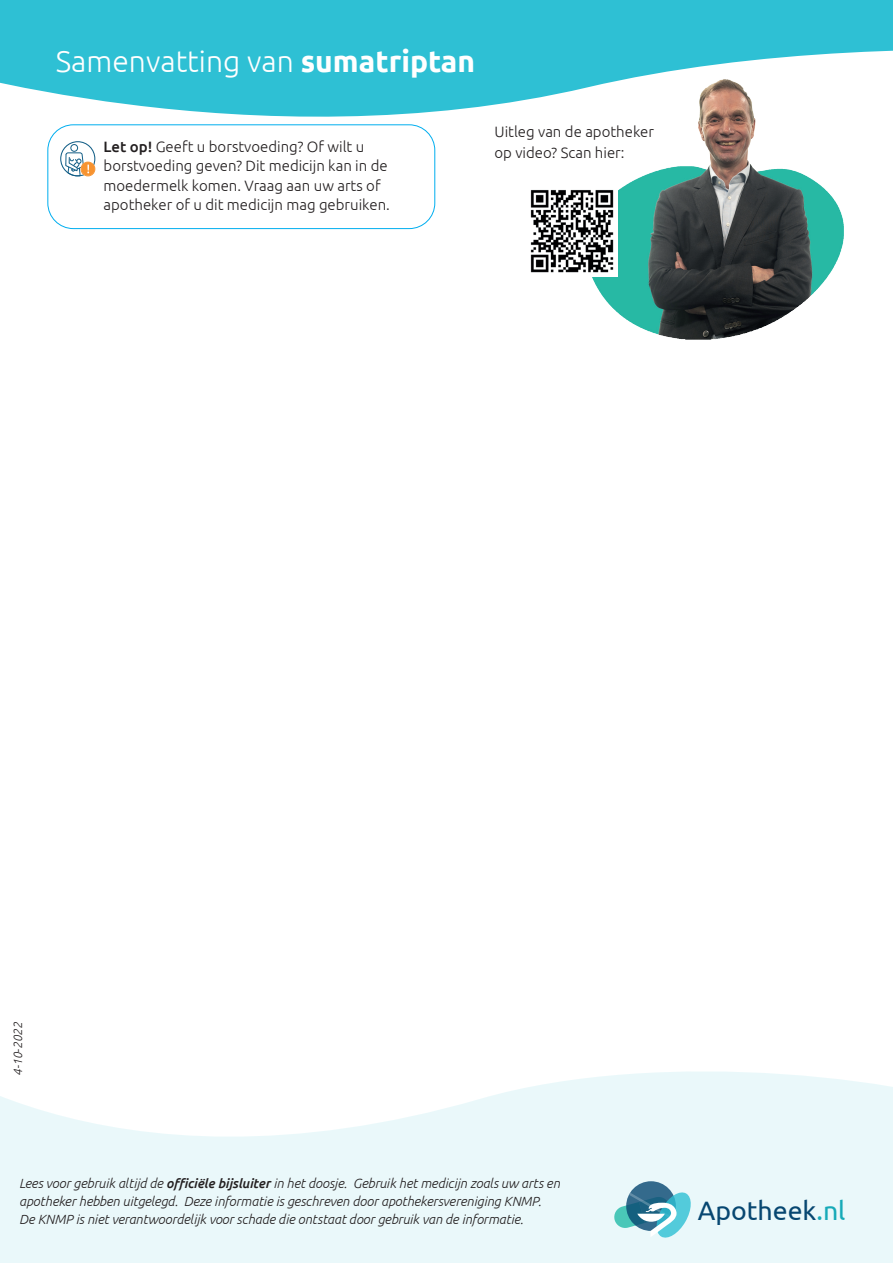
<style>
.page{position:relative;width:893px;height:1263px;background:#fff}
.page>*{position:absolute;margin:0;border:0;box-sizing:border-box;transform-origin:0 0}
.t1{font:300 30px "Ubuntu";color:#fff}
.t2{font:26.7px "Ubuntu";color:#074771}
.t3{font:300 15px/19.5px "Ubuntu";color:#231f20}
.t4{font:italic 300 13.35px/18px "Ubuntu";letter-spacing:-.005em;color:#231f20}
.t5{font:italic 300 12px "Ubuntu";color:#231f20}
.s1{font-weight:700}
.s2{font-weight:500}
.s3{color:#17aab8}
</style>
<div class="page">
<svg style="left:0;top:1071px;width:893px;height:192px;fill:#eaf8fa"></svg>
<svg style="left:0;top:0;width:893px;height:165px;fill:#2ec0d4"></svg>
<svg style="left:626px;top:1181px;width:50px;height:50px"></svg>
<svg style="left:614px;top:1192px;width:77px;height:45px;background:#81becb"></svg>
<div style="left:48px;top:125px;width:387px;height:104px;background:#fff;border-radius:26px"></div>
<div style="left:48px;top:125px;width:387px;height:104px;border:1px solid #00aeef;border-radius:26px"></div>
<svg style="left:60px;top:141px;width:35px;height:35px"></svg>
<img style="left:570px;top:67px;width:280px;height:273px">
<img style="left:530px;top:186px;width:87px;height:90px">
<h1 class="t1" style="left:56px;top:43px;width:421px">Samenvatting van <span class="s1">sumatriptan</span></h1>
<p class="t3" style="left:104px;top:136px;width:288px"><span class="s2">Let op!</span> Geeft u borstvoeding? Of wilt u borstvoeding geven? Dit medicijn kan in de moedermelk komen. Vraag aan uw arts of apotheker of u dit medicijn mag gebruiken.</p>
<p class="t3" style="left:494px;top:120px;width:161px;line-height:21px">Uitleg van de apotheker op video? Scan hier:</p>
<p class="t5" style="left:11px;top:1076px;width:56px;rotate:-90deg">4-10-2022</p>
<p class="t4" style="left:19px;top:1174px;width:542px">Lees voor gebruik altijd de <span class="s2">officiële bijsluiter</span> in het doosje. Gebruik het medicijn zoals uw arts en apotheker hebben uitgelegd. Deze informatie is geschreven door apothekersvereniging KNMP.<br>De KNMP is niet verantwoordelijk voor schade die ontstaat door gebruik van de informatie.</p>
<h2 class="t2" style="left:698px;top:1194px;width:149px">Apotheek<span class="s3">.nl</span></h2>
</div>
